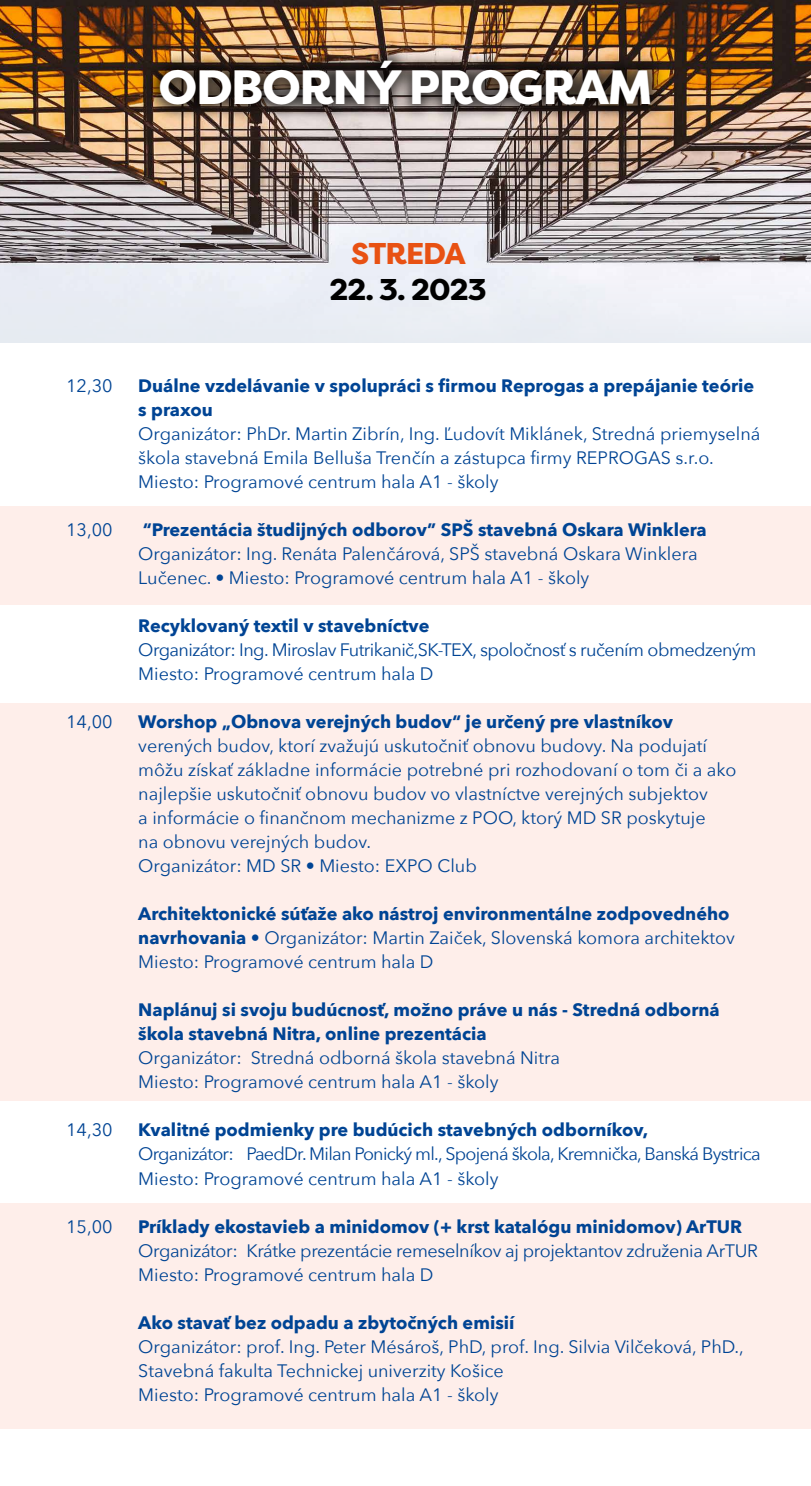
<style>
.page{position:relative;width:811px;height:1486px;background:#fff}
.page>*{position:absolute;margin:0;border:0;box-sizing:border-box;transform-origin:0 0}
.t1{font:800 48px "Filson Pro";letter-spacing:-.03em;color:#fff}
.t2{font:800 30px "Filson Pro";letter-spacing:-.03em;color:#000}
.t3{font:800 30px "Filson Pro";letter-spacing:-.03em;color:#e85113}
.t4{font:18px/24px "Avenir Next";color:#004494}
.t5{font:700 18px/24px "Avenir Next";color:#004494}
.t6{font:18px/24px "Avenir Next";letter-spacing:-.04em;color:#004494}
.t7{font:18px/24px "Avenir Next";letter-spacing:-.03em;color:#004494}
.t8{font:18px/24px "Avenir Next";letter-spacing:-.02em;color:#004494}
.s1{font-weight:700}
</style>
<div class="page">
<div style="left:0;top:506px;width:810px;height:98px;background:#feeeea"></div>
<div style="left:0;top:1203px;width:810px;height:225px;background:#feeeea"></div>
<div style="left:0;top:703px;width:810px;height:398px;background:#feeeea"></div>
<img style="left:0;top:0;width:810px;height:342px">
<div style="left:142px;top:43px;width:525px;height:80px;background:#000;opacity:.75"></div>
<h1 class="t1" style="left:158px;top:57px;width:495px">ODBORNÝ PROGRAM</h1>
<h2 class="t3" style="left:351px;top:235px;width:116px">STREDA</h2>
<h2 class="t2" style="left:329px;top:271px;width:159px">22. 3. 2023</h2>
<p class="t4" style="left:66px;top:373px;width:48px">12,30</p>
<p class="t5" style="left:138px;top:373px;width:617px">Duálne vzdelávanie v spolupráci s firmou Reprogas a prepájanie teórie s praxou</p>
<p class="t4" style="left:138px;top:421px;width:623px">Organizátor: PhDr. Martin Zibrín, Ing. Ľudovít Miklánek, Stredná priemyselná škola stavebná Emila Belluša Trenčín a zástupca firmy REPROGAS s.r.o.<br>Miesto: Programové centrum hala A1 - školy</p>
<p class="t4" style="left:66px;top:517px;width:48px">13,00</p>
<p class="t5" style="left:143px;top:517px;width:565px">“Prezentácia študijných odborov” SPŠ stavebná Oskara Winklera</p>
<p class="t4" style="left:138px;top:541px;width:560px">Organizátor: Ing. Renáta Palenčárová, SPŠ stavebná Oskara Winklera<br>Lučenec. • Miesto: Programové centrum hala A1 - školy</p>
<p class="t5" style="left:138px;top:613px;width:292px">Recyklovaný textil v stavebníctve</p>
<p class="t7" style="left:138px;top:637px;width:619px">Organizátor: Ing. Miroslav Futrikanič,SK-TEX, spoločnosť s ručením obmedzeným<br>Miesto: Programové centrum hala D</p>
<p class="t4" style="left:66px;top:709px;width:48px">14,00</p>
<p class="t5" style="left:138px;top:709px;width:536px">Worshop „Obnova verejných budov“ je určený pre vlastníkov</p>
<p class="t4" style="left:138px;top:733px;width:599px">verených budov, ktorí zvažujú uskutočniť obnovu budovy. Na podujatí môžu získať základne informácie potrebné pri rozhodovaní o tom či a ako najlepšie uskutočniť obnovu budov vo vlastníctve verejných subjektov<br>a informácie o finančnom mechanizme z POO, ktorý MD SR poskytuje<br>na obnovu verejných budov.<br>Organizátor: MD SR • Miesto: EXPO Club</p>
<p class="t4" style="left:138px;top:901px;width:598px"><span class="s1">Architektonické súťaže ako nástroj environmentálne zodpovedného navrhovania</span> • Organizátor: Martin Zaiček, Slovenská komora architektov<br>Miesto: Programové centrum hala D</p>
<p class="t5" style="left:138px;top:997px;width:582px">Naplánuj si svoju budúcnosť, možno práve u nás - Stredná odborná škola stavebná Nitra, online prezentácia</p>
<p class="t4" style="left:138px;top:1045px;width:423px">Organizátor: Stredná odborná škola stavebná Nitra<br>Miesto: Programové centrum hala A1 - školy</p>
<p class="t4" style="left:66px;top:1117px;width:48px">14,30</p>
<p class="t5" style="left:138px;top:1117px;width:511px">Kvalitné podmienky pre budúcich stavebných odborníkov,</p>
<p class="t6" style="left:138px;top:1141px;width:623px">Organizátor: PaedDr. Milan Ponický ml., Spojená škola, Kremnička, Banská Bystrica<br>Miesto: Programové centrum hala A1 - školy</p>
<p class="t4" style="left:66px;top:1213px;width:48px">15,00</p>
<p class="t5" style="left:138px;top:1213px;width:605px">Príklady ekostavieb a minidomov (+ krst katalógu minidomov) ArTUR</p>
<p class="t8" style="left:138px;top:1237px;width:621px">Organizátor: Krátke prezentácie remeselníkov aj projektantov združenia ArTUR<br>Miesto: Programové centrum hala D</p>
<p class="t5" style="left:138px;top:1309px;width:377px">Ako stavať bez odpadu a zbytočných emisií</p>
<p class="t4" style="left:138px;top:1333px;width:607px">Organizátor: prof. Ing. Peter Mésároš, PhD, prof. Ing. Silvia Vilčeková, PhD.,<br>Stavebná fakulta Technickej univerzity Košice<br>Miesto: Programové centrum hala A1 - školy</p>
</div>
